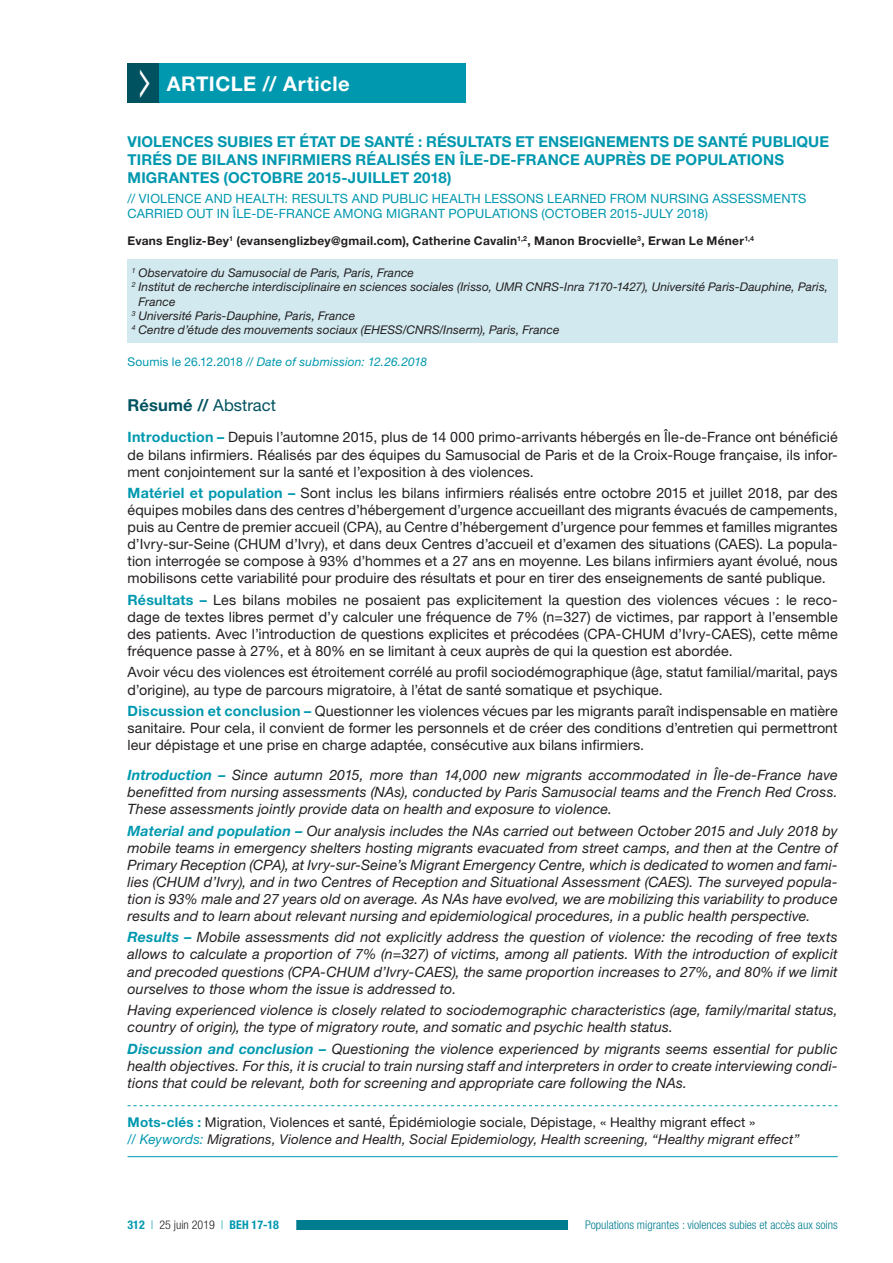
<style>
.page{position:relative;width:893px;height:1263px;background:#fff}
.page>*{position:absolute;margin:0;border:0;box-sizing:border-box;transform-origin:0 0}
.t1{font:700 20.25px "Helvetica Neue LT Std";letter-spacing:.025em;color:#fff}
.t2{font:700 16.5px "Helvetica Neue LT Std";letter-spacing:.01em;color:#005260}
.t3{font:700 15px/18px "Helvetica Neue LT Std";letter-spacing:.005em;color:#0098af}
.t4{font:14.25px/17.1px "Helvetica Neue LT Std";letter-spacing:.005em;color:#231f20;text-align:justify}
.t5{font:italic 14.25px/17.1px "Helvetica Neue LT Std";letter-spacing:.01em;color:#231f20;text-align:justify}
.t6{font:italic 13.5px/16.2px "Helvetica Neue LT Std";letter-spacing:.015em;color:#231f20}
.t7{font:12.75px/15.3px "Helvetica Neue LT Std";letter-spacing:.01em;color:#0098af}
.t8{font:italic 12px "Helvetica Neue LT Std";letter-spacing:.01em;color:#231f20}
.t9{font:700 12px "Helvetica Neue LT Std";letter-spacing:.02em;color:#231f20}
.t10{font:300 condensed 12px "Helvetica Neue LT Std";color:#007c8f}
.t11{font:italic 12px "Helvetica Neue LT Std";letter-spacing:.015em;color:#0098af}
.t12{font:700 condensed 12px "Helvetica Neue LT Std";color:#0098af}
.s1{font-style:normal}
.s2{font-weight:400}
.s3{font-weight:700;color:#0098af}
.s4{font-weight:700;font-style:normal;color:#0098af}
.s5{color:#0098af}
.s6{font-weight:300}
.s7{font-weight:300;color:#231f20}
</style>
<div class="page">
<div style="left:242px;top:1221px;width:596px;height:9px;background:#007c8f"></div>
<div style="left:110px;top:1219px;width:186px;height:12px;background:#fff"></div>
<div style="left:568px;top:1218px;width:287px;height:13px;background:#fff"></div>
<div style="left:159px;top:64px;width:307px;height:39px;background:#0098af"></div>
<div style="left:128px;top:260px;width:710px;height:83px;background:#d2eaef"></div>
<svg style="left:128px;top:1105px;width:710px;height:1px"></svg>
<hr style="left:128px;top:1156px;width:710px;height:1px;background:#0098af">
<div style="left:128px;top:64px;width:31px;height:39px;background:#005260"></div>
<h1 class="t1" style="left:167px;top:71px;width:184px">ARTICLE // Article</h1>
<p class="t3" style="left:128px;top:133px;width:703px">VIOLENCES SUBIES ET ÉTAT DE SANTÉ : RÉSULTATS ET ENSEIGNEMENTS DE SANTÉ PUBLIQUE<br>TIRÉS DE BILANS INFIRMIERS RÉALISÉS EN ÎLE-DE-FRANCE AUPRÈS DE POPULATIONS<br>MIGRANTES (OCTOBRE 2015-JUILLET 2018)</p>
<p class="t7" style="left:128px;top:190px;width:680px">// VIOLENCE AND HEALTH: RESULTS AND PUBLIC HEALTH LESSONS LEARNED FROM NURSING ASSESSMENTS<br>CARRIED OUT IN ÎLE-DE-FRANCE AMONG MIGRANT POPULATIONS (OCTOBER 2015-JULY 2018)</p>
<p class="t9" style="left:128px;top:234px;width:628px">Evans Engliz-Bey<sup>1</sup> (evansenglizbey@gmail.com), Catherine Cavalin<sup>1,2</sup>, Manon Brocvielle<sup>3</sup>, Erwan Le Méner<sup>1,4</sup></p>
<p class="t8" style="left:132px;top:265px;width:284px"><sup>1</sup> Observatoire du Samusocial de Paris, Paris, France</p>
<p class="t8" style="left:132px;top:280px;width:698px"><sup>2</sup> Institut de recherche interdisciplinaire en sciences sociales (Irisso, UMR CNRS-Inra 7170-1427), Université Paris-Dauphine, Paris,</p>
<p class="t8" style="left:139px;top:294px;width:38px">France</p>
<p class="t8" style="left:132px;top:308px;width:225px"><sup>3</sup> Université Paris-Dauphine, Paris, France</p>
<p class="t8" style="left:132px;top:323px;width:429px"><sup>4</sup> Centre d’étude des mouvements sociaux (EHESS/CNRS/Inserm), Paris, France</p>
<p class="t11" style="left:128px;top:354px;width:301px"><span class="s1">Soumis le 26.12.2018 //</span> Date of submission: 12.26.2018</p>
<p class="t2" style="left:128px;top:395px;width:150px">Résumé // <span class="s2">Abstract</span></p>
<p class="t4" style="left:128px;top:429px;width:712px"><span class="s3">Introduction –</span> Depuis l’automne 2015, plus de 14 000 primo-arrivants hébergés en Île-de-France ont bénéficié de bilans infirmiers. Réalisés par des équipes du Samusocial de Paris et de la Croix-Rouge française, ils infor&shy;ment conjointement sur la santé et l’exposition à des violences.</p>
<p class="t4" style="left:128px;top:484px;width:712px"><span class="s3">Matériel et population –</span> Sont inclus les bilans infirmiers réalisés entre octobre 2015 et juillet 2018, par des équipes mobiles dans des centres d’hébergement d’urgence accueillant des migrants évacués de campements, puis au Centre de premier accueil (CPA), au Centre d’hébergement d’urgence pour femmes et familles migrantes d’Ivry-sur-Seine (CHUM d’Ivry), et dans deux Centres d’accueil et d’examen des situations (CAES). La popula&shy;tion interrogée se compose à 93% d’hommes et a 27 ans en moyenne. Les bilans infirmiers ayant évolué, nous mobilisons cette variabilité pour produire des résultats et pour en tirer des enseignements de santé publique.</p>
<p class="t4" style="left:128px;top:591px;width:712px"><span class="s3">Résultats –</span> Les bilans mobiles ne posaient pas explicitement la question des violences vécues : le reco&shy;dage de textes libres permet d’y calculer une fréquence de 7% (n=327) de victimes, par rapport à l’ensemble des patients. Avec l’introduction de questions explicites et précodées (CPA-CHUM d’Ivry-CAES), cette même fréquence passe à 27%, et à 80% en se limitant à ceux auprès de qui la question est abordée.</p>
<p class="t4" style="left:128px;top:664px;width:712px">Avoir vécu des violences est étroitement corrélé au profil sociodémographique (âge, statut familial/marital, pays d’origine), au type de parcours migratoire, à l’état de santé somatique et psychique.</p>
<p class="t4" style="left:128px;top:702px;width:712px"><span class="s3">Discussion et conclusion –</span> Questionner les violences vécues par les migrants paraît indispensable en matière sanitaire. Pour cela, il convient de former les personnels et de créer des conditions d’entretien qui permettront leur dépistage et une prise en charge adaptée, consécutive aux bilans infirmiers.</p>
<p class="t5" style="left:128px;top:766px;width:712px"><span class="s3">Introduction –</span> Since autumn 2015, more than 14,000 new migrants accommodated in Île-de-France have benefitted from nursing assessments (NAs), conducted by Paris Samusocial teams and the French Red Cross.<br>These assessments jointly provide data on health and exposure to violence.</p>
<p class="t5" style="left:128px;top:822px;width:712px"><span class="s3">Material and population –</span> Our analysis includes the NAs carried out between October 2015 and July 2018 by mobile teams in emergency shelters hosting migrants evacuated from street camps, and then at the Centre of Primary Reception (CPA), at Ivry-sur-Seine’s Migrant Emergency Centre, which is dedicated to women and fami&shy;lies (CHUM d’Ivry), and in two Centres of Reception and Situational Assessment (CAES). The surveyed popula&shy;tion is 93% male and 27 years old on average. As NAs have evolved, we are mobilizing this variability to produce results and to learn about relevant nursing and epidemiological procedures, in a public health perspective.</p>
<p class="t5" style="left:128px;top:928px;width:712px"><span class="s3">Results –</span> Mobile assessments did not explicitly address the question of violence: the recoding of free texts allows to calculate a proportion of 7% (n=327) of victims, among all patients. With the introduction of explicit and precoded questions (CPA-CHUM d’Ivry-CAES), the same proportion increases to 27%, and 80% if we limit ourselves to those whom the issue is addressed to.</p>
<p class="t5" style="left:128px;top:1001px;width:712px">Having experienced violence is closely related to sociodemographic characteristics (age, family/marital status, country of origin), the type of migratory route, and somatic and psychic health status.</p>
<p class="t5" style="left:128px;top:1040px;width:712px"><span class="s3">Discussion and conclusion –</span> Questioning the violence experienced by migrants seems essential for public health objectives. For this, it is crucial to train nursing staff and interpreters in order to create interviewing condi&shy;tions that could be relevant, both for screening and appropriate care following the NAs.</p>
<p class="t6" style="left:128px;top:1114px;width:673px"><span class="s4">Mots-clés :</span> <span class="s1">Migration, Violences et santé, Épidémiologie sociale, Dépistage, « Healthy migrant effect »<br></span><span class="s5">// Keywords:</span> Migrations, Violence and Health, Social Epidemiology, Health screening, “Healthy migrant effect”</p>
<p class="t12" style="left:128px;top:1217px;width:153px">312 <span class="s6">|</span> <span class="s7">25 juin 2019</span> <span class="s6">|</span> BEH 17-18</p>
<p class="t10" style="left:585px;top:1218px;width:254px">Populations migrantes : violences subies et accès aux soins</p>
</div>
